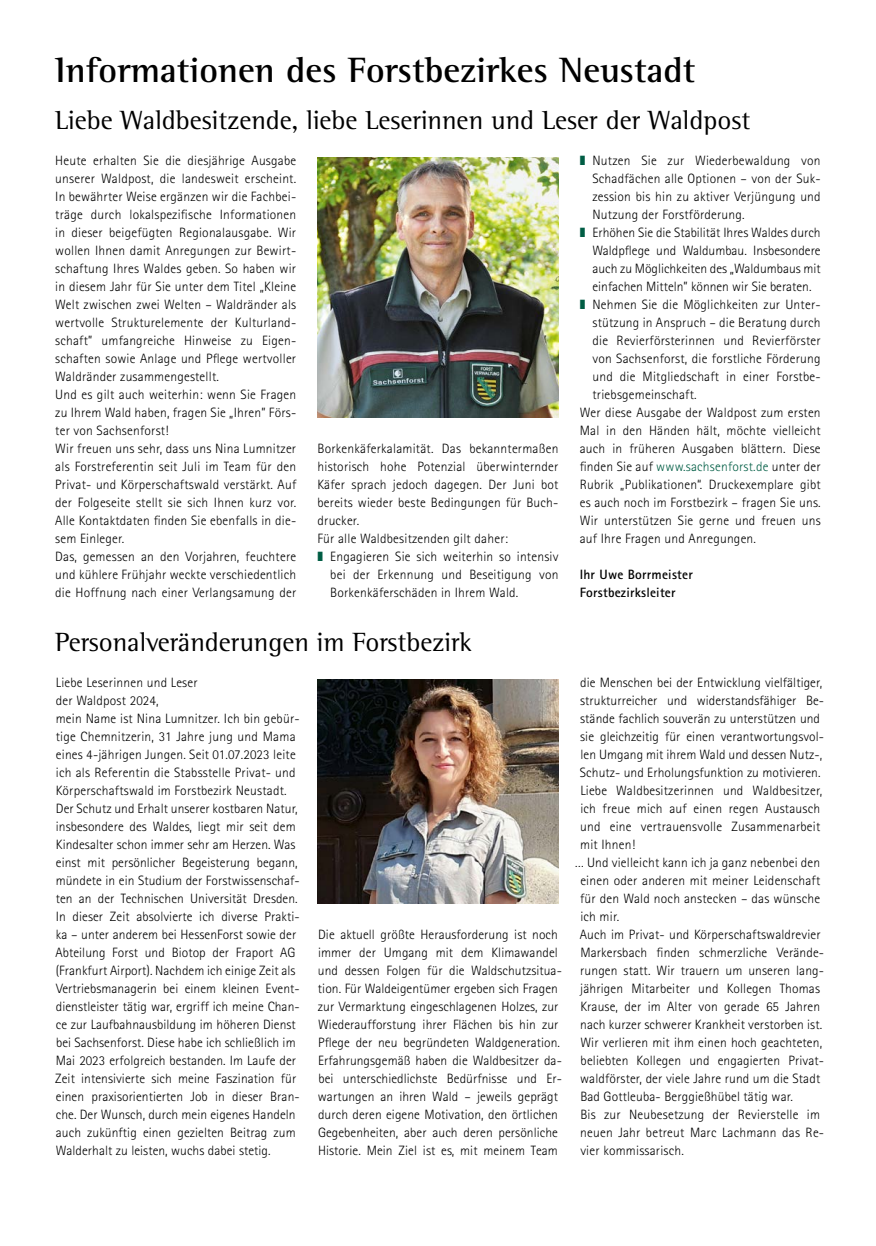
<style>
.page{position:relative;width:876px;height:1246px;background:#fff}
.page>*{position:absolute;margin:0;border:0;box-sizing:border-box;transform-origin:0 0}
.H1_Überschrift_Inhalt{font:700 36px "Rotis Semi Serif Std";color:#000}
.H2_Zwischenüberschrift_18pt{font:27px "Rotis Semi Serif Std";color:#000}
.Fließtext{font:300 13.5px/18px "Rotis Sans Serif Std";letter-spacing:.005em;color:#000;text-align:justify}
._1_Aufzählung{font:300 13.5px/18px "Rotis Sans Serif Std";letter-spacing:.015em;color:#000;text-align:justify}
.Fließtext-2{font:700 13.5px "Rotis Sans Serif Std";letter-spacing:.015em;color:#000}
.s1{color:#005d44}
</style>
<div class="page">
<img style="left:317px;top:158px;width:241px;height:259px">
<img style="left:317px;top:680px;width:241px;height:223px">
<h1 class="H1_Überschrift_Inhalt" style="left:55px;top:48px;width:642px">Informationen des Forstbezirkes Neustadt</h1>
<h2 class="H2_Zwischenüberschrift_18pt" style="left:55px;top:104px;width:697px">Liebe Waldbesitzende, liebe Leserinnen und Leser der Waldpost</h2>
<p class="Fließtext" style="left:55px;top:152px;width:242px">Heute erhalten Sie die diesjährige Ausgabe unserer Waldpost, die landesweit erscheint.<br>In bewährter Weise ergänzen wir die Fachbei&shy;träge durch lokalspezifische Informationen in dieser beigefügten Regionalausgabe. Wir wollen Ihnen damit Anregungen zur Bewirt&shy;schaftung Ihres Waldes geben. So haben wir in diesem Jahr für Sie unter dem Titel „Kleine Welt zwischen zwei Welten – Waldränder als wertvolle Strukturelemente der Kulturland&shy;schaft” umfangreiche Hinweise zu Eigen&shy;schaften sowie Anlage und Pflege wertvoller Waldränder zusammengestellt.</p>
<p class="Fließtext" style="left:55px;top:386px;width:242px">Und es gilt auch weiterhin: wenn Sie Fragen zu Ihrem Wald haben, fragen Sie „Ihren” Förs&shy;ter von Sachsenforst!</p>
<p class="Fließtext" style="left:55px;top:440px;width:242px">Wir freuen uns sehr, dass uns Nina Lumnitzer als Forstreferentin seit Juli im Team für den Privat- und Körperschaftswald verstärkt. Auf der Folgeseite stellt sie sich Ihnen kurz vor.<br>Alle Kontaktdaten finden Sie ebenfalls in die&shy;sem Einleger.</p>
<p class="Fließtext" style="left:55px;top:548px;width:242px">Das, gemessen an den Vorjahren, feuchtere und kühlere Frühjahr weckte verschiedentlich die Hoffnung nach einer Verlangsamung der</p>
<p class="_1_Aufzählung" style="left:592px;top:152px;width:230px;text-indent:-13px"><span class="s1">❚</span> Nutzen Sie zur Wiederbewaldung von Schadfächen alle Optionen – von der Suk&shy;zession bis hin zu aktiver Verjüngung und Nutzung der Forstförderung.</p>
<p class="_1_Aufzählung" style="left:592px;top:224px;width:230px;text-indent:-13px"><span class="s1">❚</span> Erhöhen Sie die Stabilität Ihres Waldes durch Waldpflege und Waldumbau. Insbesondere auch zu Möglichkeiten des „Waldumbaus mit einfachen Mitteln” können wir Sie beraten.</p>
<p class="_1_Aufzählung" style="left:592px;top:296px;width:230px;text-indent:-13px"><span class="s1">❚</span> Nehmen Sie die Möglichkeiten zur Unter&shy;stützung in Anspruch – die Beratung durch die Revierförsterinnen und Revierförster von Sachsenforst, die forstliche Förderung und die Mitgliedschaft in einer Forstbe&shy;triebsgemeinschaft.</p>
<p class="Fließtext" style="left:580px;top:404px;width:242px">Wer diese Ausgabe der Waldpost zum ersten Mal in den Händen hält, möchte vielleicht auch in früheren Ausgaben blättern. Diese finden Sie auf <span class="s1">www.sachsenforst.de</span> unter der Rubrik „Publikationen“. Druckexemplare gibt es auch noch im Forstbezirk – fragen Sie uns.<br>Wir unterstützen Sie gerne und freuen uns auf Ihre Fragen und Anregungen.</p>
<p class="Fließtext-2" style="left:580px;top:566px;width:115px">Ihr Uwe Borrmeister</p>
<p class="Fließtext-2" style="left:580px;top:584px;width:97px">Forstbezirksleiter</p>
<p class="Fließtext" style="left:317px;top:440px;width:242px">Borkenkäferkalamität. Das bekanntermaßen historisch hohe Potenzial überwinternder Käfer sprach jedoch dagegen. Der Juni bot bereits wieder beste Bedingungen für Buch&shy;drucker.</p>
<p class="Fließtext" style="left:317px;top:530px;width:192px">Für alle Waldbesitzenden gilt daher:</p>
<p class="_1_Aufzählung" style="left:330px;top:548px;width:230px;text-indent:-13px"><span class="s1">❚</span> Engagieren Sie sich weiterhin so intensiv bei der Erkennung und Beseitigung von Borkenkäferschäden in Ihrem Wald.</p>
<h2 class="H2_Zwischenüberschrift_18pt" style="left:55px;top:626px;width:418px">Personalveränderungen im Forstbezirk</h2>
<p class="Fließtext" style="left:56px;top:674px;width:143px">Liebe Leserinnen und Leser</p>
<p class="Fließtext" style="left:56px;top:692px;width:104px">der Waldpost 2024,</p>
<p class="Fließtext" style="left:56px;top:710px;width:245px;text-align:left">mein Name ist Nina Lumnitzer. Ich bin gebür&shy;tige Chemnitzerin, 31 Jahre jung und Mama eines 4-jährigen Jungen. Seit 01.07.2023 leite ich als Referentin die Stabsstelle Privat- und Körperschaftswald im Forstbezirk Neustadt.</p>
<p class="Fließtext" style="left:55px;top:800px;width:246px;text-align:left">Der Schutz und Erhalt unserer kostbaren Natur, insbesondere des Waldes, liegt mir seit dem Kindesalter schon immer sehr am Herzen. Was einst mit persönlicher Begeisterung begann, mündete in ein Studium der Forstwissenschaf&shy;ten an der Technischen Universität Dresden.<br>In dieser Zeit absolvierte ich diverse Prakti&shy;ka – unter anderem bei HessenForst sowie der Abteilung Forst und Biotop der Fraport AG (Frankfurt Airport). Nachdem ich einige Zeit als Vertriebsmanagerin bei einem kleinen Event&shy;dienstleister tätig war, ergriff ich meine Chan&shy;ce zur Laufbahnausbildung im höheren Dienst bei Sachsenforst. Diese habe ich schließlich im Mai 2023 erfolgreich bestanden. Im Laufe der Zeit intensivierte sich meine Faszination für einen praxisorientierten Job in dieser Bran&shy;che. Der Wunsch, durch mein eigenes Handeln auch zukünftig einen gezielten Beitrag zum Walderhalt zu leisten, wuchs dabei stetig.</p>
<p class="Fließtext" style="left:318px;top:926px;width:246px;text-align:left">Die aktuell größte Herausforderung ist noch immer der Umgang mit dem Klimawandel und dessen Folgen für die Waldschutzsitua&shy;tion. Für Waldeigentümer ergeben sich Fragen zur Vermarktung eingeschlagenen Holzes, zur Wiederaufforstung ihrer Flächen bis hin zur Pflege der neu begründeten Waldgeneration.<br>Erfahrungsgemäß haben die Waldbesitzer da&shy;bei unterschiedlichste Bedürfnisse und Er&shy;wartungen an ihren Wald – jeweils geprägt durch deren eigene Motivation, den örtlichen Gegebenheiten, aber auch deren persönliche Historie. Mein Ziel ist es, mit meinem Team</p>
<p class="Fließtext" style="left:580px;top:674px;width:246px;text-align:left">die Menschen bei der Entwicklung vielfältiger, strukturreicher und widerstandsfähiger Be&shy;stände fachlich souverän zu unterstützen und sie gleichzeitig für einen verantwortungsvol&shy;len Umgang mit ihrem Wald und dessen Nutz-, Schutz- und Erholungsfunktion zu motivieren.</p>
<p class="Fließtext" style="left:580px;top:782px;width:243px;text-align:left">Liebe Waldbesitzerinnen und Waldbesitzer, ich freue mich auf einen regen Austausch und eine vertrauensvolle Zusammenarbeit mit Ihnen!</p>
<p class="Fließtext" style="left:580px;top:854px;width:242px;text-indent:-5px">… Und vielleicht kann ich ja ganz nebenbei den einen oder anderen mit meiner Leidenschaft für den Wald noch anstecken – das wünsche ich mir.</p>
<p class="Fließtext" style="left:580px;top:926px;width:246px;text-align:left">Auch im Privat- und Körperschaftswaldrevier Markersbach finden schmerzliche Verände&shy;rungen statt. Wir trauern um unseren lang&shy;jährigen Mitarbeiter und Kollegen Thomas Krause, der im Alter von gerade 65 Jahren nach kurzer schwerer Krankheit verstorben ist.<br>Wir verlieren mit ihm einen hoch geachteten, beliebten Kollegen und engagierten Privat&shy;waldförster, der viele Jahre rund um die Stadt Bad Gottleuba- Berggießhübel tätig war.</p>
<p class="Fließtext" style="left:580px;top:1106px;width:245px;text-align:left">Bis zur Neubesetzung der Revierstelle im neuen Jahr betreut Marc Lachmann das Re&shy;vier kommissarisch.</p>
</div>
